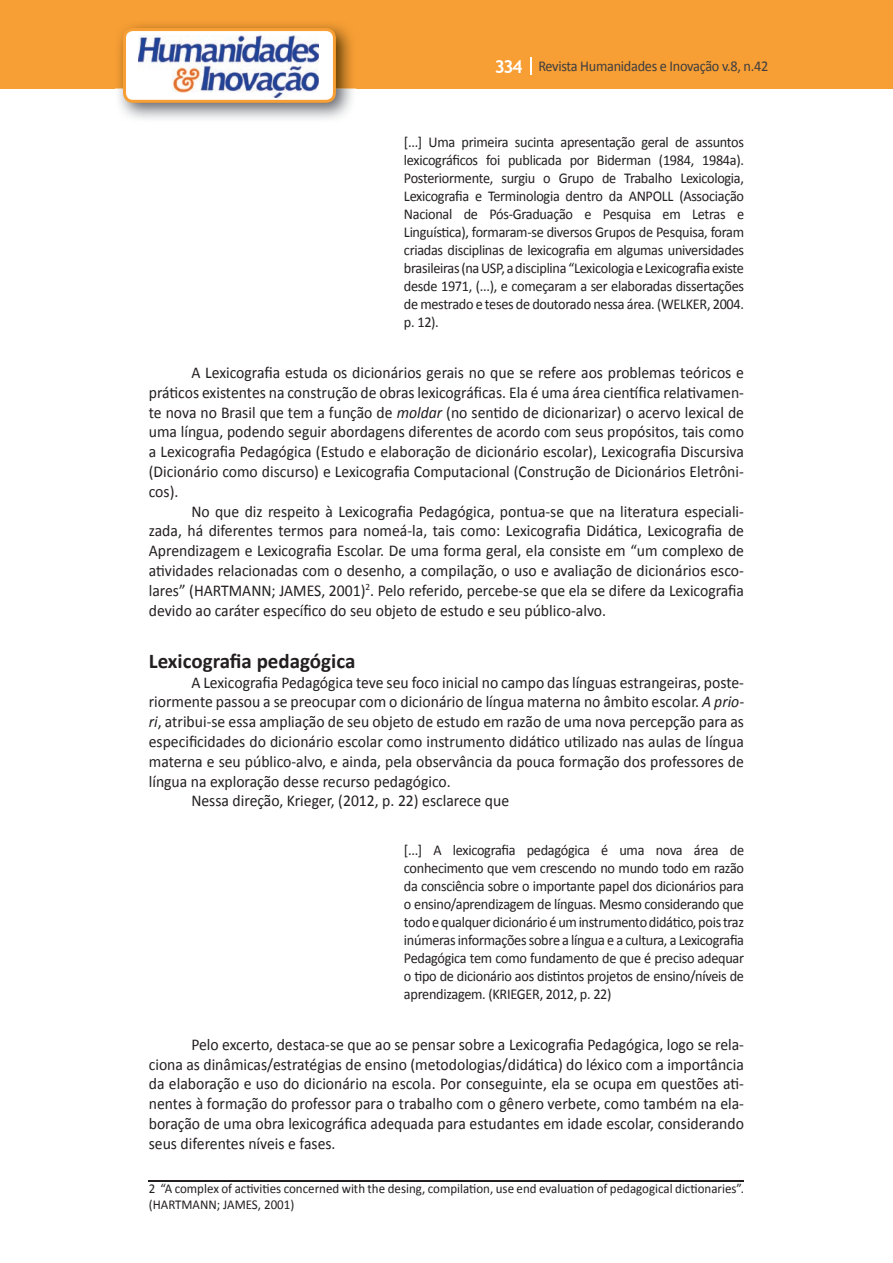
<style>
.page{position:relative;width:893px;height:1263px;background:#fff}
.page>*{position:absolute;margin:0;border:0;box-sizing:border-box;transform-origin:0 0}
.t1{font:700 21px "Calibri";color:#231f20}
.t2{font:16.5px/19.8px "Calibri";color:#231f20;text-align:justify;scale:.95 1}
.t3{font:15px/18px "Calibri";letter-spacing:-.02em;color:#231f20;text-align:justify;scale:.95 1}
.t4{font:15px "Calibri";letter-spacing:-.02em;color:#3e3e3f;scale:.95 1}
.t5{font:13.5px/16.2px "Calibri";color:#231f20;scale:.96 1}
.s1{font-family:"Trebuchet MS";font-weight:700;font-size:18px;color:#fff}
.s2{font-style:italic}
</style>
<div class="page">
<div style="left:0;top:0;width:893px;height:88px;background:#f79e34"></div>
<svg style="left:530px;top:57px;width:2px;height:18px"></svg>
<img style="left:115px;top:24px;width:241px;height:95px">
<svg style="left:123px;top:28px;width:213px;height:75px"></svg>
<hr style="left:149px;top:1180px;width:595px;height:1px;background:#231f20">
<p class="t4" style="left:495px;top:57px;width:290px"><span class="s1">334</span> Revista Humanidades e Inovação v.8, n.42</p>
<p class="t3" style="left:404px;top:133px;width:360px">[...] Uma primeira sucinta apresentação geral de assuntos lexicográficos foi publicada por Biderman (1984, 1984a).<br>Posteriormente, surgiu o Grupo de Trabalho Lexicologia, Lexicografia e Terminologia dentro da ANPOLL (Associação Nacional de Pós-Graduação e Pesquisa em Letras e Linguística), formaram-se diversos Grupos de Pesquisa, foram criadas disciplinas de lexicografia em algumas universidades brasileiras (na USP, a disciplina “Lexicologia e Lexicografia existe desde 1971, (...), e começaram a ser elaboradas dissertações de mestrado e teses de doutorado nessa área. (WELKER, 2004. p. 12).</p>
<p class="t2" style="left:149px;top:363px;width:628px;text-indent:43px">A Lexicografia estuda os dicionários gerais no que se refere aos problemas teóricos e práticos existentes na construção de obras lexicográficas. Ela é uma área científica relativamen&shy;te nova no Brasil que tem a função de <span class="s2">moldar</span> (no sentido de dicionarizar) o acervo lexical de uma língua, podendo seguir abordagens diferentes de acordo com seus propósitos, tais como a Lexicografia Pedagógica (Estudo e elaboração de dicionário escolar), Lexicografia Discursiva (Dicionário como discurso) e Lexicografia Computacional (Construção de Dicionários Eletrôni&shy;cos).</p>
<p class="t2" style="left:149px;top:501px;width:628px;text-indent:43px">No que diz respeito à Lexicografia Pedagógica, pontua-se que na literatura especiali&shy;zada, há diferentes termos para nomeá-la, tais como: Lexicografia Didática, Lexicografia de Aprendizagem e Lexicografia Escolar. De uma forma geral, ela consiste em “um complexo de atividades relacionadas com o desenho, a compilação, o uso e avaliação de dicionários esco&shy;lares” (HARTMANN; JAMES, 2001)<sup>2</sup>. Pelo referido, percebe-se que ela se difere da Lexicografia devido ao caráter específico do seu objeto de estudo e seu público-alvo.</p>
<p class="t1" style="left:149px;top:647px;width:208px">Lexicografia pedagógica</p>
<p class="t2" style="left:191px;top:672px;width:583px">A Lexicografia Pedagógica teve seu foco inicial no campo das línguas estrangeiras, poste-</p>
<p class="t2" style="left:149px;top:692px;width:628px">riormente passou a se preocupar com o dicionário de língua materna no âmbito escolar. <span class="s2">A prio-</span></p>
<p class="t2" style="left:149px;top:712px;width:628px"><span class="s2">ri</span>, atribui-se essa ampliação de seu objeto de estudo em razão de uma nova percepção para as</p>
<p class="t2" style="left:149px;top:732px;width:628px">especificidades do dicionário escolar como instrumento didático utilizado nas aulas de língua</p>
<p class="t2" style="left:149px;top:751px;width:628px">materna e seu público-alvo, e ainda, pela observância da pouca formação dos professores de</p>
<p class="t2" style="left:149px;top:771px;width:319px">língua na exploração desse recurso pedagógico.</p>
<p class="t2" style="left:191px;top:791px;width:336px">Nessa direção, Krieger, (2012, p. 22) esclarece que</p>
<p class="t3" style="left:404px;top:841px;width:360px">[...] A lexicografia pedagógica é uma nova área de conhecimento que vem crescendo no mundo todo em razão da consciência sobre o importante papel dos dicionários para o ensino/aprendizagem de línguas. Mesmo considerando que todo e qualquer dicionário é um instrumento didático, pois traz inúmeras informações sobre a língua e a cultura, a Lexicografia Pedagógica tem como fundamento de que é preciso adequar o tipo de dicionário aos distintos projetos de ensino/níveis de aprendizagem. (KRIEGER, 2012, p. 22)</p>
<p class="t2" style="left:149px;top:1034px;width:628px;text-indent:43px">Pelo excerto, destaca-se que ao se pensar sobre a Lexicografia Pedagógica, logo se rela&shy;ciona as dinâmicas/estratégias de ensino (metodologias/didática) do léxico com a importância da elaboração e uso do dicionário na escola. Por conseguinte, ela se ocupa em questões ati&shy;nentes à formação do professor para o trabalho com o gênero verbete, como também na ela&shy;boração de uma obra lexicográfica adequada para estudantes em idade escolar, considerando seus diferentes níveis e fases.</p>
<p class="t5" style="left:149px;top:1180px;width:621px">2 “A complex of activities concerned with the desing, compilation, use end evaluation of pedagogical dictionaries”. (HARTMANN; JAMES, 2001)</p>
</div>
